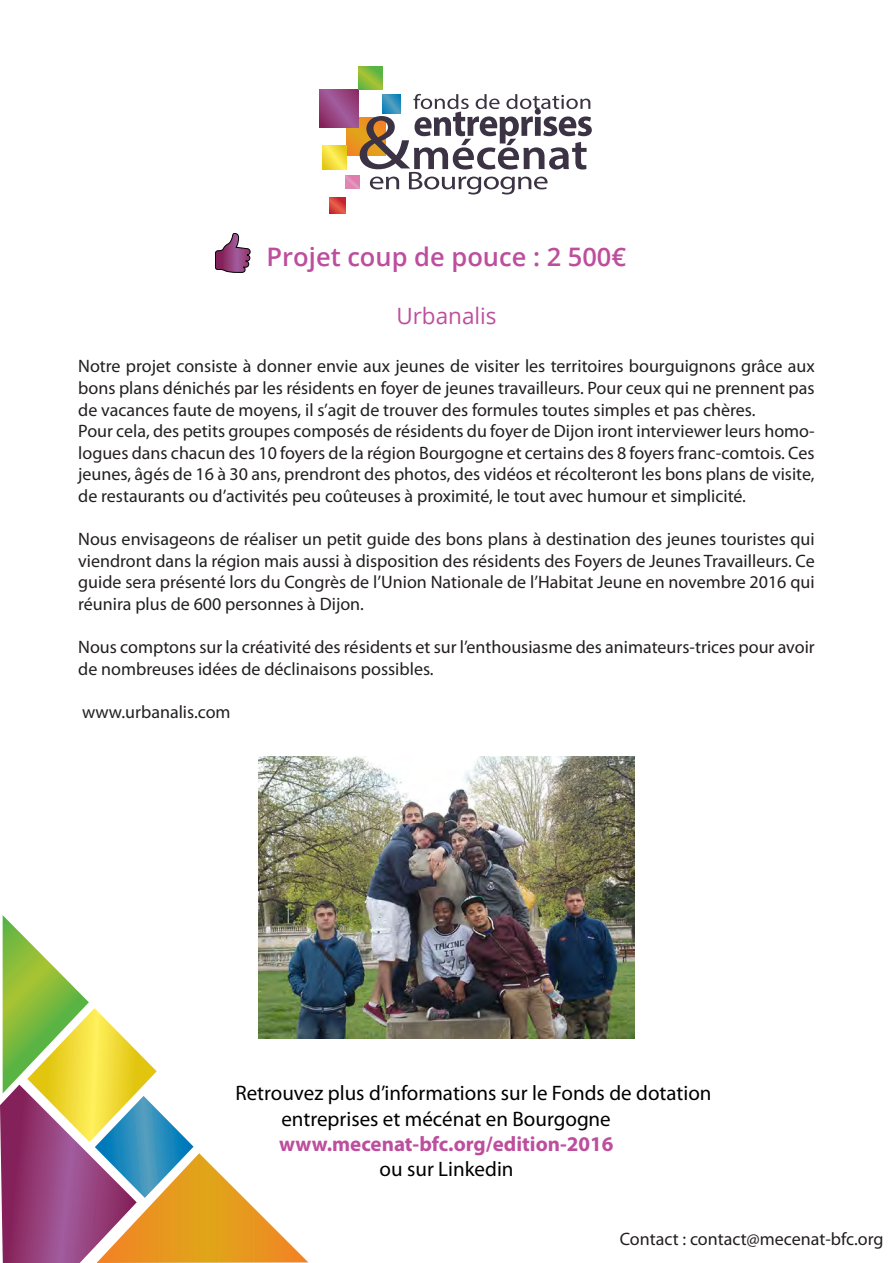
<style>
.page{position:relative;width:893px;height:1263px;background:#fff}
.page>*{position:absolute;margin:0;border:0;box-sizing:border-box;transform-origin:0 0}
.t1{font:600 25.5px "Open Sans";color:#bd4e9e}
.t2{font:22.5px "Open Sans";color:#bd4e9e}
.t3{font:21px/25.2px "Myriad Pro";color:#000}
.t4{font:700 21px "Myriad Pro";color:#bd4e9e}
.t5{font:18px/21.6px "Myriad Pro";color:#231f20}
</style>
<div class="page">
<svg style="left:0;top:915px;width:308px;height:348px"></svg>
<div style="left:347px;top:118px;width:39px;height:38px;background:linear-gradient(to bottom,#e3a41b,#ea8b22)"></div>
<svg style="left:320px;top:90px;width:39px;height:38px"></svg>
<svg style="left:359px;top:67px;width:23px;height:23px"></svg>
<svg style="left:323px;top:146px;width:24px;height:23px"></svg>
<svg style="left:329px;top:198px;width:16px;height:15px"></svg>
<svg style="left:345px;top:175px;width:14px;height:14px"></svg>
<svg style="left:360px;top:94px;width:232px;height:100px"></svg>
<svg style="left:215px;top:233px;width:36px;height:40px"></svg>
<img style="left:258px;top:756px;width:377px;height:282px">
<h1 class="t1" style="left:267px;top:239px;width:361px">Projet coup de pouce : 2 500€</h1>
<p class="t2" style="left:396px;top:300px;width:102px">Urbanalis</p>
<p class="t5" style="left:78px;top:355px;width:738px">Notre projet consiste à donner envie aux jeunes de visiter les territoires bourguignons grâce aux bons plans dénichés par les résidents en foyer de jeunes travailleurs. Pour ceux qui ne prennent pas de vacances faute de moyens, il s’agit de trouver des formules toutes simples et pas chères.<br>Pour cela, des petits groupes composés de résidents du foyer de Dijon iront interviewer leurs homo&shy;logues dans chacun des 10 foyers de la région Bourgogne et certains des 8 foyers franc-comtois. Ces jeunes, âgés de 16 à 30 ans, prendront des photos, des vidéos et récolteront les bons plans de visite, de restaurants ou d’activités peu coûteuses à proximité, le tout avec humour et simplicité.</p>
<p class="t5" style="left:78px;top:528px;width:738px;text-align:justify">Nous envisageons de réaliser un petit guide des bons plans à destination des jeunes touristes qui viendront dans la région mais aussi à disposition des résidents des Foyers de Jeunes Travailleurs. Ce guide sera présenté lors du Congrès de l’Union Nationale de l’Habitat Jeune en novembre 2016 qui réunira plus de 600 personnes à Dijon.</p>
<p class="t5" style="left:78px;top:636px;width:738px">Nous comptons sur la créativité des résidents et sur l’enthousiasme des animateurs-trices pour avoir de nombreuses idées de déclinaisons possibles.</p>
<p class="t5" style="left:82px;top:701px;width:150px">www.urbanalis.com</p>
<p class="t3" style="left:281px;top:1080px;width:432px;text-indent:-46px">Retrouvez plus d’informations sur le Fonds de dotation entreprises et mécénat en Bourgogne</p>
<p class="t4" style="left:279px;top:1130px;width:336px">www.mecenat-bfc.org/edition-2016</p>
<p class="t3" style="left:380px;top:1156px;width:136px">ou sur Linkedin</p>
<p class="t5" style="left:620px;top:1228px;width:265px">Contact : contact@mecenat-bfc.org</p>
</div>
